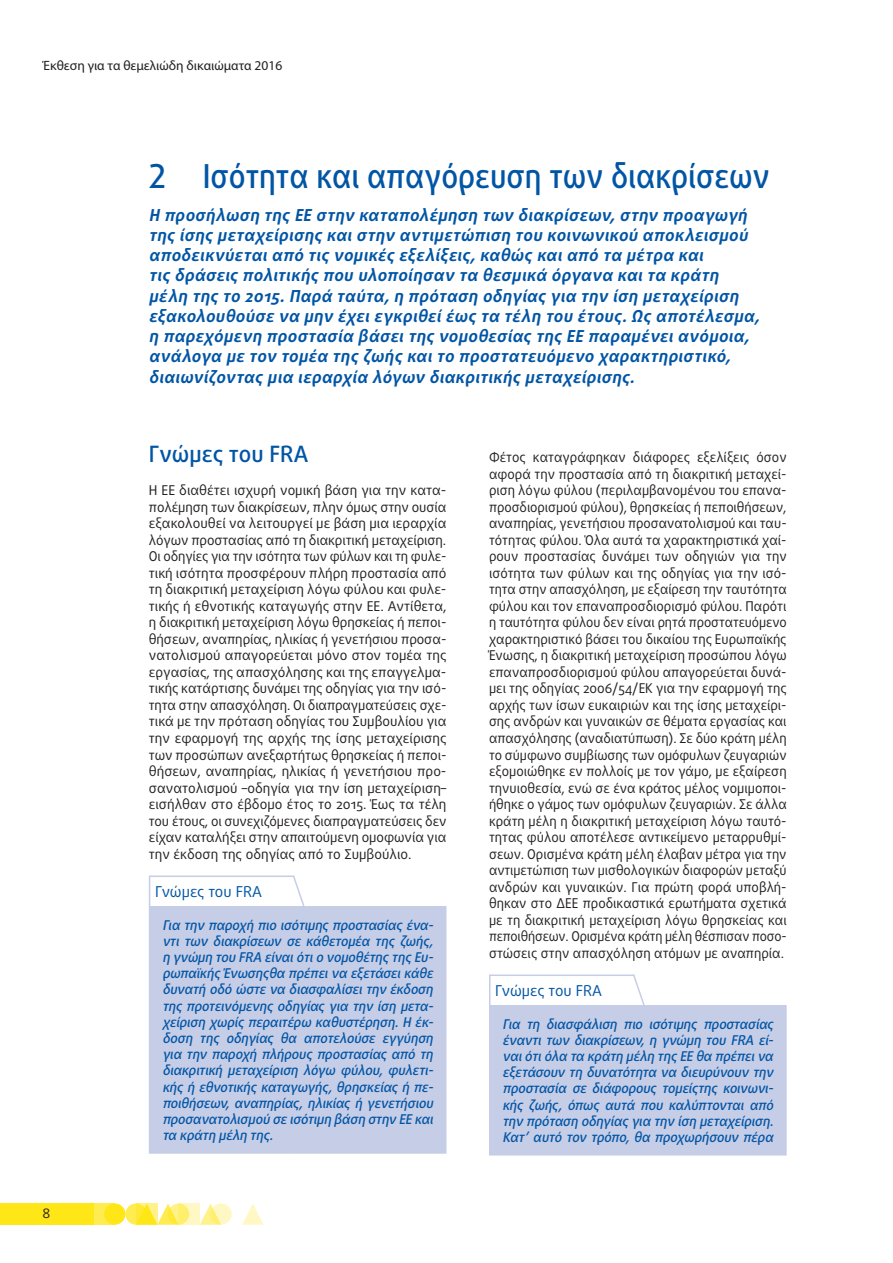
<style>
.page{position:relative;width:893px;height:1263px;background:#fff}
.page>*{position:absolute;margin:0;border:0;box-sizing:border-box;transform-origin:0 0}
.title_1{font:500 33px "Daxline Pro";color:#0155a5;scale:.9 1}
.title_2{font:500 22.5px "Daxline Pro";color:#0155a5}
.intro_chapter{font:italic 700 16.5px/20.2px "Daxline Pro";color:#0155a5}
.opinion_header{font:15px "Daxline Pro";color:#0155a5}
.body_text{font:13.5px/16.5px "Daxline Pro";color:#231f20;text-align:justify}
.opinion_text{font:italic 500 13.5px/16.2px "Daxline Pro";color:#0155a5;text-align:justify}
.t1{font:13.5px "Myriad Pro";color:#231f20}
</style>
<div class="page">
<svg style="left:125px;top:1203px;width:22px;height:22px"></svg>
<div style="left:94px;top:1203px;width:21px;height:22px;background:#ffec50"></div>
<div style="left:0;top:1203px;width:94px;height:22px;background:#ffe616"></div>
<svg style="left:200px;top:1203px;width:18px;height:22px"></svg>
<svg style="left:242px;top:1204px;width:21px;height:21px"></svg>
<div style="left:104px;top:1203px;width:21px;height:22px;background:#ffe616;border-radius:50%"></div>
<svg style="left:157px;top:1203px;width:18px;height:22px"></svg>
<svg style="left:168px;top:1203px;width:21px;height:22px"></svg>
<svg style="left:210px;top:1203px;width:22px;height:22px"></svg>
<svg style="left:136px;top:1203px;width:21px;height:22px"></svg>
<svg style="left:179px;top:1203px;width:21px;height:22px"></svg>
<div style="left:150px;top:906px;width:296px;height:247px;background:#c6cde7"></div>
<hr style="left:149px;top:906px;width:1px;height:246px;background:#c6cde7">
<hr style="left:149px;top:1152px;width:145px;height:2px;background:#c6cde7">
<hr style="left:294px;top:1152px;width:152px;height:2px;background:#c6cde7">
<hr style="left:149px;top:875px;width:145px;height:2px;background:#c6cde7">
<svg style="left:149px;top:877px;width:1px;height:29px"></svg>
<div style="left:490px;top:1005px;width:296px;height:150px;background:#c6cde7"></div>
<hr style="left:785px;top:1005px;width:2px;height:149px;background:#c6cde7">
<hr style="left:489px;top:1005px;width:1px;height:149px;background:#c6cde7">
<hr style="left:489px;top:1154px;width:145px;height:1px;background:#c6cde7">
<hr style="left:634px;top:1154px;width:153px;height:1px;background:#c6cde7">
<hr style="left:489px;top:974px;width:145px;height:2px;background:#c6cde7">
<svg style="left:489px;top:976px;width:1px;height:29px"></svg>
<svg style="left:292px;top:875px;width:13px;height:31px"></svg>
<svg style="left:632px;top:974px;width:13px;height:31px"></svg>
<p class="t1" style="left:43px;top:57px;width:241px">Έκθεση για τα θεμελιώδη δικαιώματα 2016</p>
<p class="title_1" style="left:149px;top:154px;width:691px">2 Ισότητα και απαγόρευση των διακρίσεων</p>
<p class="intro_chapter" style="left:149px;top:205px;width:616px">Η προσήλωση της ΕΕ στην καταπολέμηση των διακρίσεων,στην προαγωγή της ίσης μεταχείρισης καιστην αντιμετώπιση του κοινωνικού αποκλεισμού αποδεικνύεταιαπό τις νομικές εξελίξεις,καθώς καιαπό τα μέτρα και<br>τις δράσεις πολιτικής που υλοποίησαν τα θεσμικά όργανα καιτα κράτη μέλη της το 2015.Παρά ταύτα,η πρόταση οδηγίας για την ίση μεταχείριση εξακολουθούσε να μην έχειεγκριθείέως τα τέλη του έτους.Ως αποτέλεσμα, η παρεχόμενη προστασία βάσειτης νομοθεσίας της ΕΕ παραμένειανόμοια, ανάλογα με τον τομέα της ζωής καιτο προστατευόμενο χαρακτηριστικό, διαιωνίζοντας μια ιεραρχία λόγων διακριτικής μεταχείρισης.</p>
<p class="body_text" style="left:43px;top:1205px;width:9px">8</p>
<p class="title_2" style="left:149px;top:439px;width:161px">Γνώμες του FRA</p>
<p class="body_text" style="left:149px;top:482px;width:299px">Η ΕΕ διαθέτει ισχυρή νομική βάση για την κατα&shy;πολέμηση των διακρίσεων, πλην όμως στην ουσία εξακολουθεί να λειτουργεί με βάση μια ιεραρχία λόγων προστασίας από τη διακριτική μεταχείριση.<br>Οι οδηγίες για την ισότητα των φύλων και τη φυλε&shy;τική ισότητα προσφέρουν πλήρη προστασία από τη διακριτική μεταχείριση λόγω φύλου και φυλε&shy;τικής ή εθνοτικής καταγωγής στην ΕΕ. Αντίθετα, η διακριτική μεταχείριση λόγω θρησκείας ή πεποι&shy;θήσεων, αναπηρίας, ηλικίας ή γενετήσιου προσα&shy;νατολισμού απαγορεύεται μόνο στον τομέα της εργασίας, της απασχόλησης και της επαγγελμα&shy;τικής κατάρτισης δυνάμει της οδηγίας για την ισό&shy;τητα στην απασχόληση. Οι διαπραγματεύσεις σχε&shy;τικά με την πρόταση οδηγίας του Συμβουλίου για την εφαρμογή της αρχής της ίσης μεταχείρισης των προσώπων ανεξαρτήτως θρησκείας ή πεποι&shy;θήσεων, αναπηρίας, ηλικίας ή γενετήσιου προ&shy;σανατολισμού –οδηγία για την ίση μεταχείριση– εισήλθαν στο έβδομο έτος το 2015. Έως τα τέλη του έτους, οι συνεχιζόμενες διαπραγματεύσεις δεν είχαν καταλήξει στην απαιτούμενη ομοφωνία για την έκδοση της οδηγίας από το Συμβούλιο.</p>
<p class="opinion_header" style="left:155px;top:881px;width:108px">Γνώμες του FRA</p>
<p class="opinion_text" style="left:162px;top:917px;width:275px">Για την παροχή πιο ισότιμης προστασίας ένα&shy;ντι των διακρίσεων σε κάθετομέα της ζωής, η γνώμη του FRA είναιότιο νομοθέτης της Ευ&shy;ρωπαϊκής Ένωσηςθα πρέπεινα εξετάσεικάθε δυνατή οδό ώστε να διασφαλίσειτην έκδοση της προτεινόμενης οδηγίας για την ίση μετα&shy;χείριση χωρίς περαιτέρω καθυστέρηση. Η έκ&shy;δοση της οδηγίας θα αποτελούσε εγγύηση για την παροχή πλήρους προστασίας από τη διακριτική μεταχείριση λόγω φύλου, φυλετι&shy;κής ή εθνοτικής καταγωγής, θρησκείας ή πε&shy;ποιθήσεων, αναπηρίας, ηλικίας ή γενετήσιου προσανατολισμού σε ισότιμη βάση στην ΕΕ και τα κράτη μέλη της.</p>
<p class="body_text" style="left:489px;top:449px;width:299px">Φέτος καταγράφηκαν διάφορες εξελίξεις όσον αφορά την προστασία από τη διακριτική μεταχεί&shy;ριση λόγω φύλου (περιλαμβανομένου του επανα&shy;προσδιορισμού φύλου), θρησκείας ή πεποιθήσεων, αναπηρίας, γενετήσιου προσανατολισμού και ταυ&shy;τότητας φύλου. Όλα αυτά τα χαρακτηριστικά χαί&shy;ρουν προστασίας δυνάμει των οδηγιών για την ισότητα των φύλων και της οδηγίας για την ισό&shy;τητα στην απασχόληση, με εξαίρεση την ταυτότητα φύλου και τον επαναπροσδιορισμό φύλου. Παρότι η ταυτότητα φύλου δεν είναι ρητά προστατευόμενο χαρακτηριστικό βάσει του δικαίου της Ευρωπαϊκής Ένωσης, η διακριτική μεταχείριση προσώπου λόγω επαναπροσδιορισμού φύλου απαγορεύεται δυνά&shy;μει της οδηγίας 2006/54/EΚ για την εφαρμογή της αρχής των ίσων ευκαιριών και της ίσης μεταχείρι&shy;σης ανδρών και γυναικών σε θέματα εργασίας και απασχόλησης (αναδιατύπωση). Σε δύο κράτη μέλη το σύμφωνο συμβίωσης των ομόφυλων ζευγαριών εξομοιώθηκε εν πολλοίς με τον γάμο, με εξαίρεση τηνυιοθεσία, ενώ σε ένα κράτος μέλος νομιμοποι&shy;ήθηκε ο γάμος των ομόφυλων ζευγαριών. Σε άλλα κράτη μέλη η διακριτική μεταχείριση λόγω ταυτό&shy;τητας φύλου αποτέλεσε αντικείμενο μεταρρυθμί&shy;σεων. Ορισμένα κράτη μέλη έλαβαν μέτρα για την αντιμετώπιση των μισθολογικών διαφορών μεταξύ ανδρών και γυναικών. Για πρώτη φορά υποβλή&shy;θηκαν στο ΔΕΕ προδικαστικά ερωτήματα σχετικά με τη διακριτική μεταχείριση λόγω θρησκείας και πεποιθήσεων. Ορισμένα κράτη μέλη θέσπισαν ποσο&shy;στώσεις στην απασχόληση ατόμων με αναπηρία.</p>
<p class="opinion_header" style="left:495px;top:980px;width:108px">Γνώμες του FRA</p>
<p class="opinion_text" style="left:502px;top:1016px;width:275px">Για τη διασφάλιση πιο ισότιμης προστασίας έναντι των διακρίσεων, η γνώμη του FRA εί&shy;ναιότιόλα τα κράτη μέλη της ΕΕ θα πρέπεινα εξετάσουν τη δυνατότητα να διευρύνουν την προστασία σε διάφορους τομείςτης κοινωνι&shy;κής ζωής, όπως αυτά που καλύπτονται από την πρόταση οδηγίας για την ίση μεταχείριση.<br>Κατ’ αυτό τον τρόπο, θα προχωρήσουν πέρα</p>
</div>
